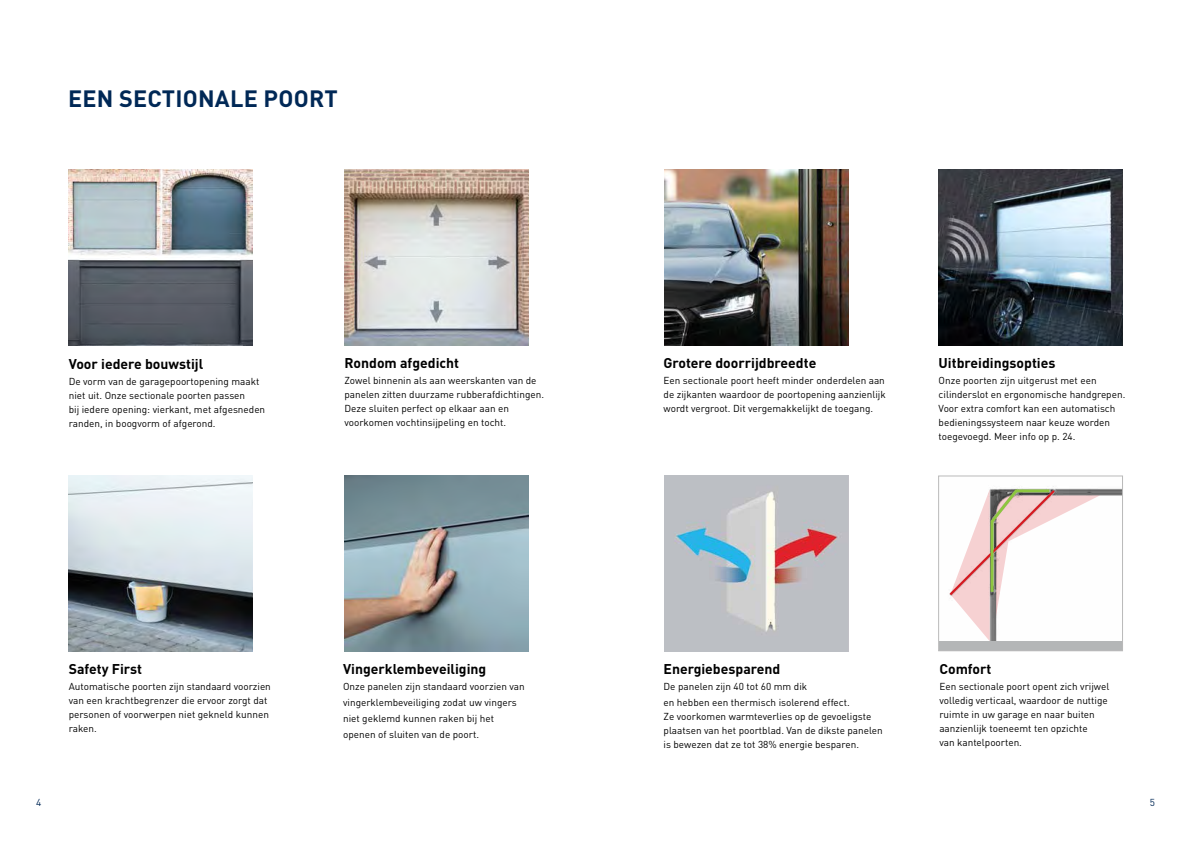
<style>
.page{position:relative;width:1191px;height:842px;background:#fff}
.page>*{position:absolute;margin:0;border:0;box-sizing:border-box;transform-origin:0 0}
.t1{font:700 23.4px "DIN Pro";letter-spacing:.01em;color:#002856}
.t2{font:700 14px "DIN Pro";color:#000}
.t3{font:10px/14px "DIN Pro";color:#000}
.t4{font:10px "DIN Pro";color:#002856}
</style>
<div class="page">
<img style="left:664px;top:170px;width:184px;height:175px">
<img style="left:344px;top:476px;width:184px;height:175px">
<img style="left:69px;top:476px;width:184px;height:175px">
<img style="left:664px;top:476px;width:184px;height:175px">
<img style="left:69px;top:170px;width:184px;height:175px">
<img style="left:938px;top:170px;width:184px;height:175px">
<img style="left:344px;top:170px;width:184px;height:175px">
<img style="left:1053px;top:486px;width:67px;height:10px">
<svg style="left:949px;top:488px;width:151px;height:153px"></svg>
<div style="left:938px;top:641px;width:184px;height:10px;background:#b4b6b7"></div>
<div style="left:938px;top:476px;width:184px;height:175px;border:1px solid #bababa"></div>
<h1 class="t1" style="left:68px;top:83px;width:271px">EEN SECTIONALE POORT</h1>
<h2 class="t2" style="left:69px;top:354px;width:136px">Voor iedere bouwstijl</h2>
<p class="t3" style="left:69px;top:374px;width:198px">De vorm van de garagepoortopening maakt niet uit. Onze sectionale poorten passen<br>bij iedere opening: vierkant, met afgesneden randen, in boogvorm of afgerond.</p>
<h2 class="t2" style="left:344px;top:354px;width:116px">Rondom afgedicht</h2>
<p class="t3" style="left:344px;top:373px;width:201px">Zowel binnenin als aan weerskanten van de panelen zitten duurzame rubberafdichtingen.<br>Deze sluiten perfect op elkaar aan en voorkomen vochtinsijpeling en tocht.</p>
<h2 class="t2" style="left:69px;top:659px;width:75px">Safety First</h2>
<p class="t3" style="left:69px;top:679px;width:204px">Automatische poorten zijn standaard voorzien van een krachtbegrenzer die ervoor zorgt dat personen of voorwerpen niet gekneld kunnen raken.</p>
<h2 class="t2" style="left:343px;top:659px;width:145px">Vingerklembeveiliging</h2>
<p class="t3" style="left:343px;top:678px;width:183px;line-height:16px">Onze panelen zijn standaard voorzien van vingerklembeveiliging zodat uw vingers niet geklemd kunnen raken bij het openen of sluiten van de poort.</p>
<h2 class="t2" style="left:663px;top:354px;width:154px">Grotere doorrijdbreedte</h2>
<p class="t3" style="left:663px;top:373px;width:224px;text-align:justify">Een sectionale poort heeft minder onderdelen aan de zijkanten waardoor de poortopening aanzienlijk wordt vergroot. Dit vergemakkelijkt de toegang.</p>
<h2 class="t2" style="left:938px;top:354px;width:118px">Uitbreidingsopties</h2>
<p class="t3" style="left:938px;top:373px;width:188px">Onze poorten zijn uitgerust met een cilinderslot en ergonomische handgrepen.<br>Voor extra comfort kan een automatisch bedieningssysteem naar keuze worden toegevoegd. Meer info op p. 24.</p>
<h2 class="t2" style="left:663px;top:659px;width:118px">Energiebesparend</h2>
<p class="t3" style="left:663px;top:678px;width:188px;line-height:16px">De panelen zijn 40 tot 60 mm dik<br>en hebben een thermisch isolerend effect.</p>
<p class="t3" style="left:663px;top:709px;width:221px">Ze voorkomen warmteverlies op de gevoeligste plaatsen van het poortblad. Van de dikste panelen is bewezen dat ze tot 38% energie besparen.</p>
<h2 class="t2" style="left:939px;top:659px;width:54px">Comfort</h2>
<p class="t3" style="left:939px;top:679px;width:171px">Een sectionale poort opent zich vrijwel volledig verticaal, waardoor de nuttige ruimte in uw garage en naar buiten aanzienlijk toeneemt ten opzichte<br>van kantelpoorten.</p>
<p class="t4" style="left:36px;top:795px;width:7px">4</p>
<p class="t4" style="left:1149px;top:795px;width:7px">5</p>
</div>
